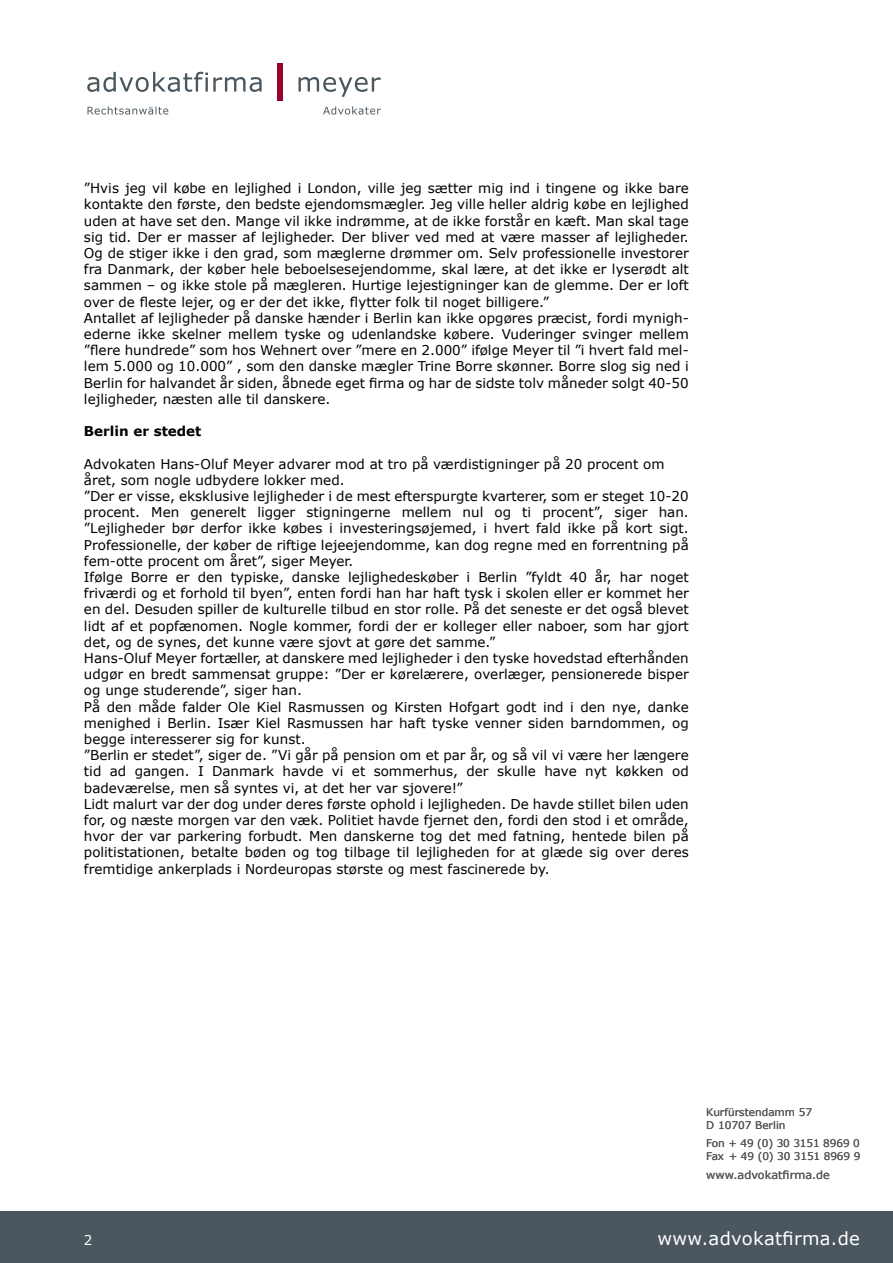
<style>
.page{position:relative;width:893px;height:1263px;background:#fff}
.page>*{position:absolute;margin:0;border:0;box-sizing:border-box;transform-origin:0 0}
.t1{font:18px "Verdana";letter-spacing:.015em;color:#fff}
.t2{font:13.5px/16.2px "Verdana";color:#000}
.t3{font:700 13.5px "Verdana";color:#000}
.t4{font:13.5px "Verdana";color:#fff}
.t5{font:11.25px "Verdana";color:#58585a}
.t6{font:10.5px/12.6px "Verdana";color:#58585a}
</style>
<div class="page">
<div style="left:0;top:1212px;width:893px;height:51px;background:#4b575f"></div>
<svg style="left:298px;top:77px;width:83px;height:20px"></svg>
<div style="left:278px;top:64px;width:5px;height:37px;background:#99042f"></div>
<svg style="left:87px;top:72px;width:175px;height:20px"></svg>
<svg style="left:88px;top:106px;width:293px;height:9px"></svg>
<p class="t2" style="left:84px;top:180px;width:606px">”Hvis jeg vil købe en lejlighed i London, ville jeg sætter mig ind i tingene og ikke bare kontakte den første, den bedste ejendomsmægler. Jeg ville heller aldrig købe en lejlighed uden at have set den. Mange vil ikke indrømme, at de ikke forstår en kæft. Man skal tage sig tid. Der er masser af lejligheder. Der bliver ved med at være masser af lejligheder.<br>Og de stiger ikke i den grad, som mæglerne drømmer om. Selv professionelle investorer fra Danmark, der køber hele beboelsesejendomme, skal lære, at det ikke er lyserødt alt sammen – og ikke stole på mægleren. Hurtige lejestigninger kan de glemme. Der er loft over de fleste lejer, og er der det ikke, flytter folk til noget billigere.”<br>Antallet af lejligheder på danske hænder i Berlin kan ikke opgøres præcist, fordi mynigh&shy;ederne ikke skelner mellem tyske og udenlandske købere. Vuderinger svinger mellem ”flere hundrede” som hos Wehnert over ”mere en 2.000” ifølge Meyer til ”i hvert fald mel&shy;lem 5.000 og 10.000” , som den danske mægler Trine Borre skønner. Borre slog sig ned i Berlin for halvandet år siden, åbnede eget firma og har de sidste tolv måneder solgt 40-50 lejligheder, næsten alle til danskere.</p>
<p class="t3" style="left:84px;top:423px;width:119px">Berlin er stedet</p>
<p class="t2" style="left:84px;top:455px;width:606px">Advokaten Hans-Oluf Meyer advarer mod at tro på værdistigninger på 20 procent om året, som nogle udbydere lokker med.<br>”Der er visse, eksklusive lejligheder i de mest efterspurgte kvarterer, som er steget 10-20 procent. Men generelt ligger stigningerne mellem nul og ti procent”, siger han. ”Lejligheder bør derfor ikke købes i investeringsøjemed, i hvert fald ikke på kort sigt.<br>Professionelle, der køber de riftige lejeejendomme, kan dog regne med en forrentning på fem-otte procent om året”, siger Meyer.<br>Ifølge Borre er den typiske, danske lejlighedeskøber i Berlin ”fyldt 40 år, har noget friværdi og et forhold til byen”, enten fordi han har haft tysk i skolen eller er kommet her en del. Desuden spiller de kulturelle tilbud en stor rolle. På det seneste er det også blevet lidt af et popfænomen. Nogle kommer, fordi der er kolleger eller naboer, som har gjort det, og de synes, det kunne være sjovt at gøre det samme.”<br>Hans-Oluf Meyer fortæller, at danskere med lejligheder i den tyske hovedstad efterhånden udgør en bredt sammensat gruppe: ”Der er kørelærere, overlæger, pensionerede bisper og unge studerende”, siger han.<br>På den måde falder Ole Kiel Rasmussen og Kirsten Hofgart godt ind i den nye, danke menighed i Berlin. Især Kiel Rasmussen har haft tyske venner siden barndommen, og begge interesserer sig for kunst.<br>”Berlin er stedet”, siger de. ”Vi går på pension om et par år, og så vil vi være her længere tid ad gangen. I Danmark havde vi et sommerhus, der skulle have nyt køkken od badeværelse, men så syntes vi, at det her var sjovere!”<br>Lidt malurt var der dog under deres første ophold i lejligheden. De havde stillet bilen uden for, og næste morgen var den væk. Politiet havde fjernet den, fordi den stod i et område, hvor der var parkering forbudt. Men danskerne tog det med fatning, hentede bilen på politistationen, betalte bøden og tog tilbage til lejligheden for at glæde sig over deres fremtidige ankerplads i Nordeuropas største og mest fascinerede by.</p>
<p class="t6" style="left:706px;top:1106px;width:107px">Kurfürstendamm 57<br>D 10707 Berlin</p>
<p class="t6" style="left:706px;top:1137px;width:156px">Fon + 49 (0) 30 3151 8969 0<br>Fax + 49 (0) 30 3151 8969 9</p>
<p class="t5" style="left:706px;top:1168px;width:125px">www.advokatfirma.de</p>
<p class="t4" style="left:84px;top:1231px;width:10px">2</p>
<h1 class="t1" style="left:657px;top:1227px;width:204px">www.advokatfirma.de</h1>
</div>
